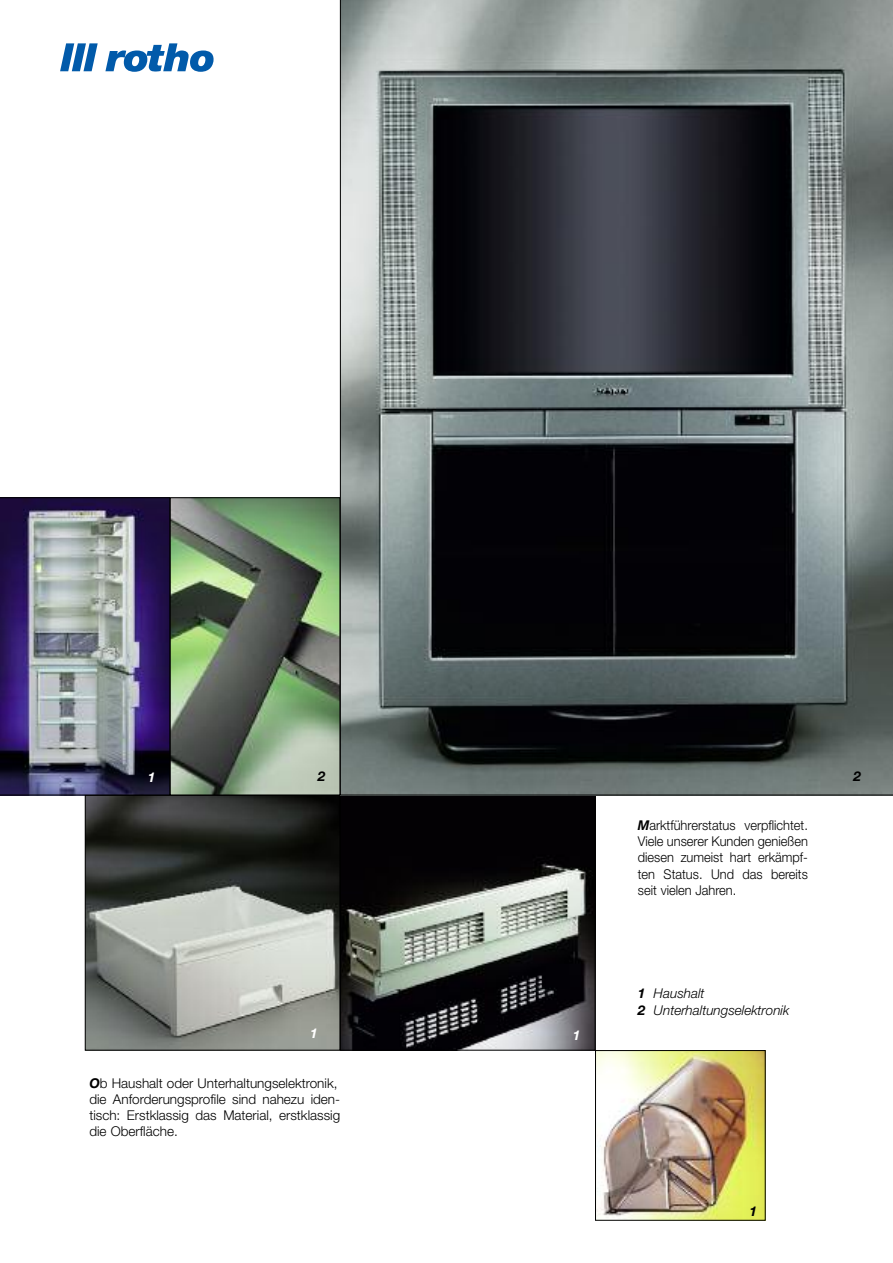
<style>
.page{position:relative;width:893px;height:1263px;background:#fff}
.page>*{position:absolute;margin:0;border:0;box-sizing:border-box;transform-origin:0 0}
.t1{font:300 13.5px/16.2px "Helvetica Neue";color:#000}
.t2{font:300 13.5px/16.2px "Helvetica Neue";color:#000;text-align:justify;scale:.95 1}
.t3{font:italic 300 13.5px/16.2px "Helvetica Neue";color:#000}
.t4{font:italic 700 13.5px "Helvetica Neue";color:#fff}
.t5{font:italic 700 13.5px "Helvetica Neue";color:#000}
.s1{font-weight:700;font-style:italic}
.s2{font-weight:700}
</style>
<div class="page">
<svg style="left:60px;top:43px;width:38px;height:28px"></svg>
<svg style="left:105px;top:43px;width:109px;height:29px"></svg>
<img style="left:172px;top:499px;width:166px;height:294px">
<img style="left:0;top:497px;width:170px;height:298px">
<div style="left:170px;top:497px;width:170px;height:298px;border:1px solid #000"></div>
<img style="left:87px;top:797px;width:251px;height:251px">
<div style="left:85px;top:795px;width:255px;height:255px;border:1px solid #000"></div>
<svg style="left:342px;top:797px;width:251px;height:251px;background:#3f413f"></svg>
<div style="left:340px;top:795px;width:255px;height:255px;border:1px solid #000"></div>
<svg style="left:340px;top:0;width:553px;height:795px;background:#505658"></svg>
<img style="left:597px;top:1052px;width:166px;height:166px">
<div style="left:595px;top:1050px;width:170px;height:170px;border:1px solid #000"></div>
<p class="t4" style="left:148px;top:773px;width:9px">1</p>
<p class="t5" style="left:318px;top:772px;width:9px">2</p>
<p class="t5" style="left:853px;top:772px;width:9px">2</p>
<p class="t2" style="left:638px;top:818px;width:181px"><span class="s1">M</span>arktführerstatus verpflichtet.<br>Viele unserer Kunden genießen diesen zumeist hart erkämpf&shy;ten Status. Und das bereits seit vielen Jahren.</p>
<p class="t4" style="left:310px;top:1028px;width:9px">1</p>
<p class="t4" style="left:573px;top:1030px;width:9px">1</p>
<p class="t1" style="left:89px;top:1076px;width:252px"><span class="s1">O</span>b Haushalt oder Unterhaltungselektronik, die Anforderungsprofile sind nahezu iden&shy;tisch: Erstklassig das Material, erstklassig die Oberfläche.</p>
<p class="t3" style="left:638px;top:987px;width:153px"><span class="s2">1</span> Haushalt<br><span class="s2">2</span> Unterhaltungselektronik</p>
<p class="t5" style="left:749px;top:1206px;width:9px">1</p>
</div>
